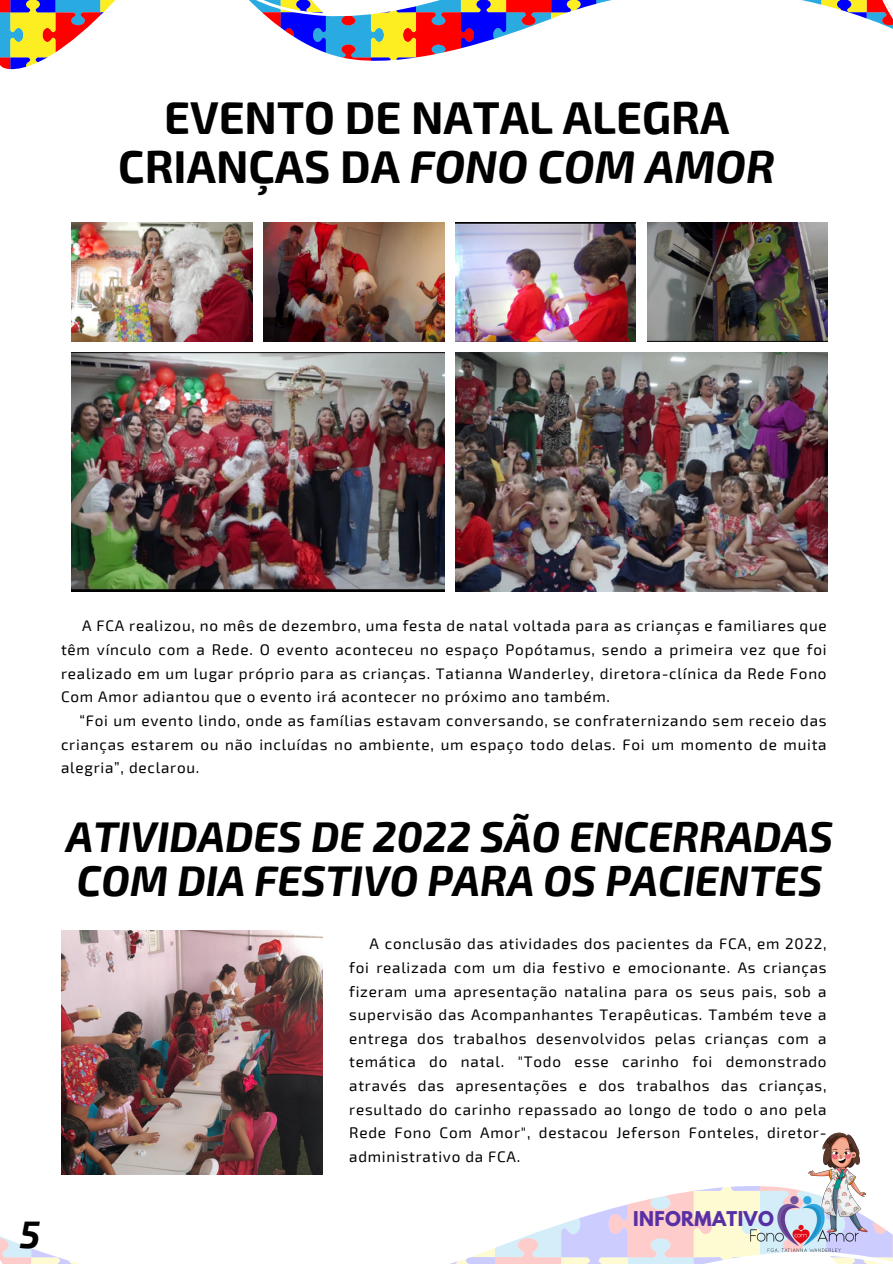
<style>
.page{position:relative;width:893px;height:1264px;background:#fff}
.page>*{position:absolute;margin:0;border:0;box-sizing:border-box;transform-origin:0 0}
.t1{font:italic 700 45px "Exo 2";color:#000}
.t2{font:700 45px "Exo 2";color:#000}
.t3{font:italic 700 42px "Exo 2";color:#000}
.t4{font:italic 700 37.5px "Exo 2";color:#000}
.t5{font:700 18px "League Spartan";letter-spacing:.02em;color:#5730a4}
.t6{font:15.3px/23.7px "Exo 2";letter-spacing:.05em;color:#000;text-align:justify}
.s1{font-style:normal}
</style>
<div class="page">
<img style="left:72px;top:222px;width:180px;height:119px">
<img style="left:263px;top:222px;width:181px;height:119px">
<img style="left:456px;top:222px;width:180px;height:119px">
<img style="left:647px;top:222px;width:180px;height:119px">
<img style="left:72px;top:353px;width:372px;height:238px">
<img style="left:456px;top:353px;width:371px;height:238px">
<svg style="left:0;top:0;width:892px;height:70px"></svg>
<svg style="left:0;top:1169px;width:892px;height:94px"></svg>
<img style="left:790px;top:1132px;width:102px;height:102px">
<img style="left:745px;top:1182px;width:118px;height:81px">
<img style="left:61px;top:930px;width:261px;height:244px">
<p class="t2" style="left:164px;top:89px;width:566px">EVENTO DE NATAL ALEGRA</p>
<p class="t1" style="left:118px;top:137px;width:658px"><span class="s1">CRIANÇAS DA</span> FONO COM AMOR</p>
<p class="t4" style="left:20px;top:1209px;width:22px">5</p>
<p class="t6" style="left:61px;top:613px;width:767px;text-indent:21px">A FCA realizou, no mês de dezembro, uma festa de natal voltada para as crianças e familiares que têm vínculo com a Rede. O evento aconteceu no espaço Popótamus, sendo a primeira vez que foi realizado em um lugar próprio para as crianças. Tatianna Wanderley, diretora-clínica da Rede Fono Com Amor adiantou que o evento irá acontecer no próximo ano também.</p>
<p class="t6" style="left:61px;top:708px;width:767px;text-indent:18px">“Foi um evento lindo, onde as famílias estavam conversando, se confraternizando sem receio das crianças estarem ou não incluídas no ambiente, um espaço todo delas. Foi um momento de muita alegria”, declarou.</p>
<p class="t3" style="left:66px;top:809px;width:768px">ATIVIDADES DE 2022 SÃO ENCERRADAS</p>
<p class="t3" style="left:77px;top:853px;width:746px">COM DIA FESTIVO PARA OS PACIENTES</p>
<p class="t6" style="left:349px;top:931px;width:479px;text-indent:20px">A conclusão das atividades dos pacientes da FCA, em 2022, foi realizada com um dia festivo e emocionante. As crianças fizeram uma apresentação natalina para os seus pais, sob a supervisão das Acompanhantes Terapêuticas. Também teve a entrega dos trabalhos desenvolvidos pelas crianças com a temática do natal. "Todo esse carinho foi demonstrado através das apresentações e dos trabalhos das crianças, resultado do carinho repassado ao longo de todo o ano pela Rede Fono Com Amor", destacou Jeferson Fonteles, diretor&shy;administrativo da FCA.</p>
<p class="t5" style="left:633px;top:1209px;width:142px">INFORMATIVO</p>
</div>
